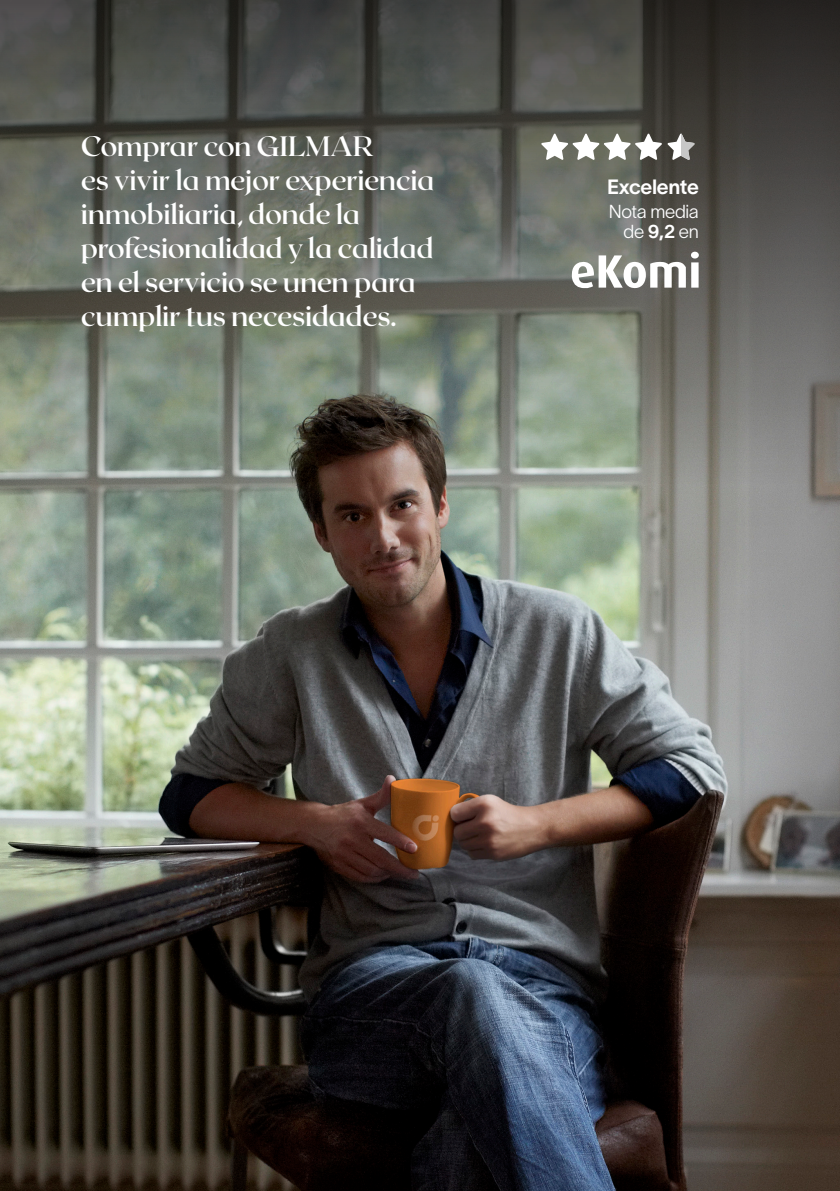
<style>
.page{position:relative;width:840px;height:1191px;background:#fff}
.page>*{position:absolute;margin:0;border:0;box-sizing:border-box;transform-origin:0 0}
.t1{font:600 28px/34px "Roxborough CF";letter-spacing:-.01em;color:#fff}
.t2{font:20.4px "TWK Lausanne";letter-spacing:-.015em;color:#fff}
.t3{font:18.4px/19.6px "TWK Lausanne";letter-spacing:-.015em;color:#fff;text-align:right}
.s1{font-style:inherit}
</style>
<div class="page">
<img style="left:0;top:797px;width:839px;height:394px">
<img style="left:0;top:0;width:839px;height:797px">
<svg style="left:690px;top:251px;width:8px;height:8px"></svg>
<svg style="left:690px;top:262px;width:8px;height:26px"></svg>
<svg style="left:571px;top:255px;width:114px;height:33px"></svg>
<svg style="left:540px;top:133px;width:121px;height:27px"></svg>
<svg style="left:667px;top:133px;width:27px;height:27px"></svg>
<p class="t1" style="left:81px;top:129px;width:355px">Comprar con GILMAR<br>es vivir la mejor experiencia inmobiliaria, donde la profesionalidad y la calidad en el servicio se unen para cumplir tus necesidades.</p>
<p class="t2" style="left:606px;top:172px;width:93px">Excelente</p>
<p class="t3" style="left:608px;top:201px;width:91px">Nota media de <span class="s1">9,2</span> en</p>
</div>
